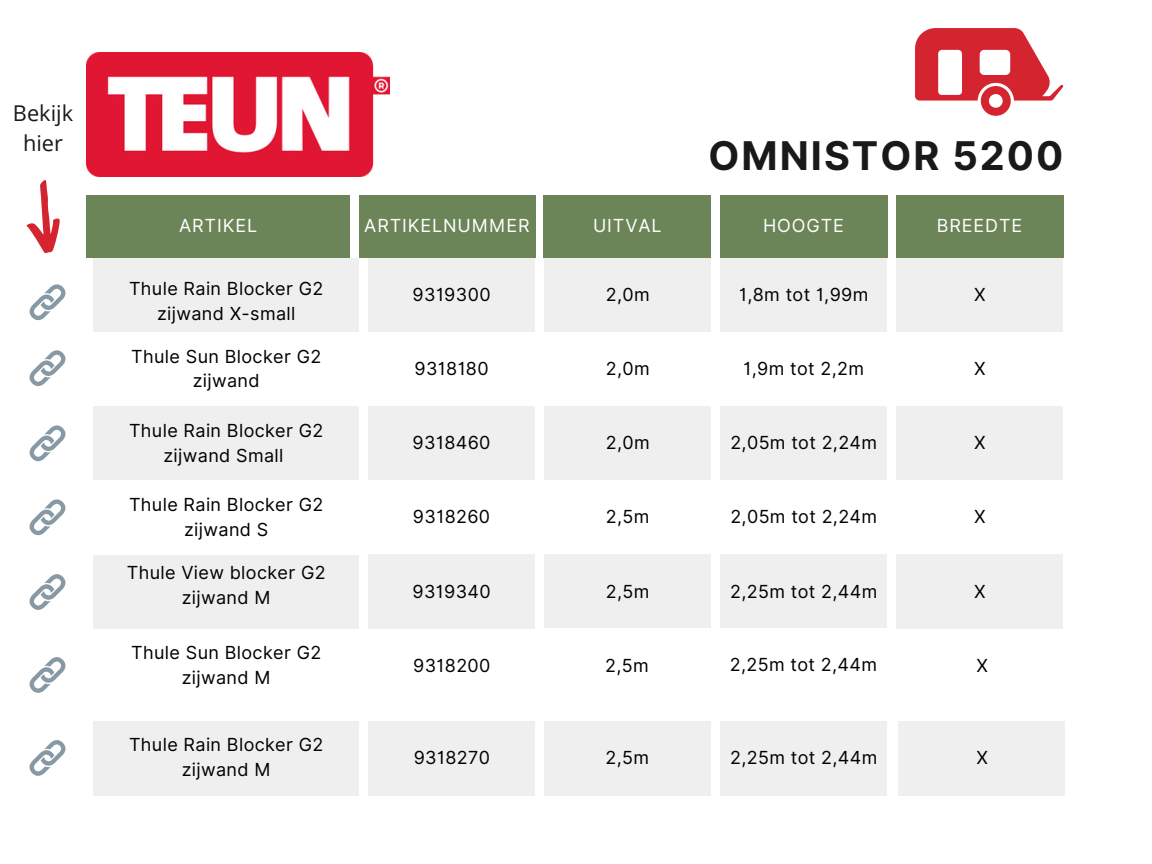
<style>
.page{position:relative;width:1152px;height:864px;background:#fff}
.page>*{position:absolute;margin:0;border:0;box-sizing:border-box;transform-origin:0 0}
.t1{font:700 39.6px "Inter";letter-spacing:.05em;color:#191919}
.t2{font:21.75px/30.3px "Open Sans";color:#191919;text-align:center}
.t3{font:18px/24.8px "Inter";letter-spacing:.02em;color:#000;text-align:center}
.t4{font:18px "Inter";letter-spacing:.05em;color:#fff}
</style>
<div class="page">
<div style="left:86px;top:195px;width:264px;height:63px;background:#6b8558"></div>
<div style="left:359px;top:195px;width:177px;height:63px;background:#6b8558"></div>
<div style="left:544px;top:195px;width:167px;height:63px;background:#6b8558"></div>
<div style="left:720px;top:195px;width:167px;height:63px;background:#6b8558"></div>
<div style="left:896px;top:195px;width:167px;height:63px;background:#6b8558"></div>
<div style="left:94px;top:258px;width:265px;height:89px;background:#efefef"></div>
<div style="left:94px;top:332px;width:265px;height:75px;background:#fff"></div>
<div style="left:94px;top:406px;width:265px;height:75px;background:#efefef"></div>
<div style="left:94px;top:555px;width:265px;height:88px;background:#efefef"></div>
<div style="left:368px;top:258px;width:167px;height:75px;background:#efefef"></div>
<div style="left:544px;top:258px;width:167px;height:75px;background:#efefef"></div>
<div style="left:368px;top:332px;width:167px;height:75px;background:#fff"></div>
<div style="left:544px;top:332px;width:167px;height:75px;background:#fff"></div>
<div style="left:368px;top:407px;width:167px;height:74px;background:#efefef"></div>
<div style="left:544px;top:407px;width:167px;height:74px;background:#efefef"></div>
<div style="left:368px;top:555px;width:167px;height:74px;background:#efefef"></div>
<div style="left:544px;top:555px;width:167px;height:74px;background:#efefef"></div>
<div style="left:720px;top:258px;width:167px;height:75px;background:#efefef"></div>
<div style="left:720px;top:332px;width:167px;height:75px;background:#fff"></div>
<div style="left:720px;top:407px;width:167px;height:74px;background:#efefef"></div>
<div style="left:720px;top:555px;width:167px;height:74px;background:#efefef"></div>
<div style="left:896px;top:258px;width:167px;height:75px;background:#efefef"></div>
<div style="left:896px;top:332px;width:167px;height:75px;background:#fff"></div>
<div style="left:896px;top:407px;width:167px;height:74px;background:#efefef"></div>
<div style="left:896px;top:555px;width:167px;height:74px;background:#efefef"></div>
<img style="left:86px;top:53px;width:303px;height:124px">
<svg style="left:915px;top:28px;width:148px;height:88px"></svg>
<div style="left:94px;top:629px;width:265px;height:74px;background:#fff"></div>
<div style="left:94px;top:721px;width:265px;height:74px;background:#efefef"></div>
<div style="left:368px;top:721px;width:167px;height:74px;background:#efefef"></div>
<div style="left:544px;top:721px;width:166px;height:74px;background:#efefef"></div>
<div style="left:720px;top:721px;width:167px;height:74px;background:#efefef"></div>
<div style="left:899px;top:721px;width:166px;height:74px;background:#efefef"></div>
<svg style="left:26px;top:180px;width:34px;height:73px"></svg>
<svg style="left:29px;top:284px;width:37px;height:37px"></svg>
<svg style="left:29px;top:350px;width:37px;height:36px"></svg>
<svg style="left:29px;top:425px;width:37px;height:37px"></svg>
<svg style="left:29px;top:499px;width:37px;height:37px"></svg>
<svg style="left:29px;top:574px;width:37px;height:36px"></svg>
<svg style="left:29px;top:657px;width:37px;height:36px"></svg>
<svg style="left:29px;top:740px;width:37px;height:36px"></svg>
<p class="t2" style="left:13px;top:97px;width:62px">Bekijk hier</p>
<h1 class="t1" style="left:708px;top:132px;width:356px">OMNISTOR 5200</h1>
<p class="t4" style="left:179px;top:215px;width:80px">ARTIKEL</p>
<p class="t4" style="left:364px;top:215px;width:167px">ARTIKELNUMMER</p>
<p class="t4" style="left:593px;top:215px;width:70px">UITVAL</p>
<p class="t4" style="left:763px;top:215px;width:82px">HOOGTE</p>
<p class="t4" style="left:937px;top:215px;width:87px">BREEDTE</p>
<p class="t3" style="left:129px;top:276px;width:196px">Thule Rain Blocker G2 zijwand X-small</p>
<p class="t3" style="left:131px;top:344px;width:192px">Thule Sun Blocker G2 zijwand</p>
<p class="t3" style="left:129px;top:418px;width:196px">Thule Rain Blocker G2 zijwand Small</p>
<p class="t3" style="left:129px;top:492px;width:196px">Thule Rain Blocker G2 zijwand S</p>
<p class="t3" style="left:127px;top:560px;width:201px">Thule View blocker G2 zijwand M</p>
<p class="t3" style="left:131px;top:640px;width:192px">Thule Sun Blocker G2 zijwand M</p>
<p class="t3" style="left:129px;top:732px;width:196px">Thule Rain Blocker G2 zijwand M</p>
<p class="t3" style="left:413px;top:282px;width:79px">9319300</p>
<p class="t3" style="left:606px;top:282px;width:45px">2,0m</p>
<p class="t3" style="left:739px;top:282px;width:131px">1,8m tot 1,99m</p>
<p class="t3" style="left:415px;top:356px;width:76px">9318180</p>
<p class="t3" style="left:606px;top:356px;width:45px">2,0m</p>
<p class="t3" style="left:744px;top:356px;width:122px">1,9m tot 2,2m</p>
<p class="t3" style="left:413px;top:430px;width:79px">9318460</p>
<p class="t3" style="left:606px;top:430px;width:45px">2,0m</p>
<p class="t3" style="left:730px;top:430px;width:148px">2,05m tot 2,24m</p>
<p class="t3" style="left:413px;top:505px;width:79px">9318260</p>
<p class="t3" style="left:606px;top:505px;width:45px">2,5m</p>
<p class="t3" style="left:730px;top:505px;width:148px">2,05m tot 2,24m</p>
<p class="t3" style="left:412px;top:579px;width:80px">9319340</p>
<p class="t3" style="left:606px;top:579px;width:45px">2,5m</p>
<p class="t3" style="left:730px;top:579px;width:149px">2,25m tot 2,44m</p>
<p class="t3" style="left:413px;top:653px;width:79px">9318200</p>
<p class="t3" style="left:605px;top:653px;width:45px">2,5m</p>
<p class="t3" style="left:730px;top:653px;width:149px">2,25m tot 2,44m</p>
<p class="t3" style="left:414px;top:745px;width:78px">9318270</p>
<p class="t3" style="left:606px;top:745px;width:45px">2,5m</p>
<p class="t3" style="left:730px;top:745px;width:149px">2,25m tot 2,44m</p>
<p class="t3" style="left:974px;top:282px;width:13px">X</p>
<p class="t3" style="left:974px;top:356px;width:13px">X</p>
<p class="t3" style="left:974px;top:430px;width:13px">X</p>
<p class="t3" style="left:974px;top:505px;width:13px">X</p>
<p class="t3" style="left:974px;top:579px;width:13px">X</p>
<p class="t3" style="left:976px;top:653px;width:13px">X</p>
<p class="t3" style="left:976px;top:745px;width:13px">X</p>
</div>
